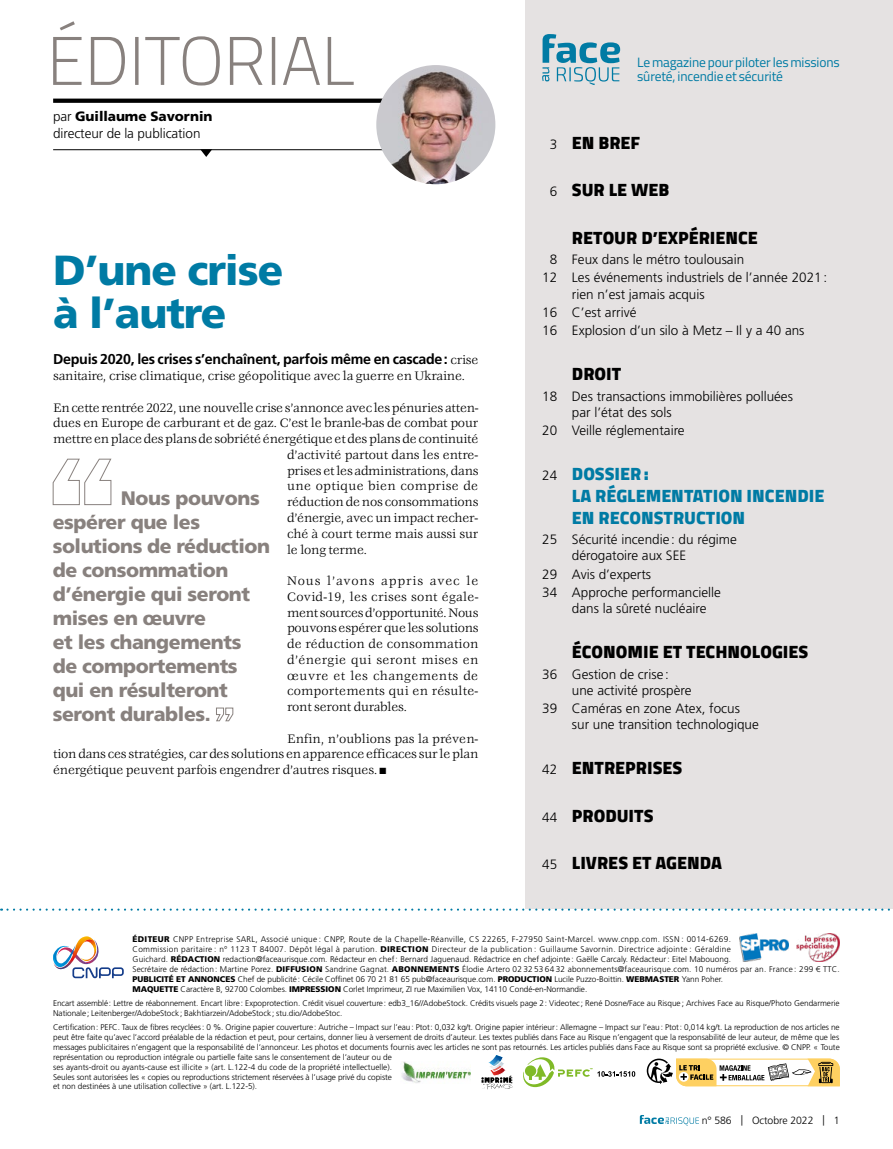
<style>
.page{position:relative;width:893px;height:1149px;background:#fff}
.page>*{position:absolute;margin:0;border:0;box-sizing:border-box;transform-origin:0 0}
.t1{font:900 42px/42px "Frutiger LT Std";letter-spacing:-.025em;color:#007ba4}
.t2{font:900 19.5px/24px "Frutiger LT Std";letter-spacing:-.02em;color:#88817e}
.t3{font:900 18px "Cairo";color:#000}
.t4{font:900 18px/21.6px "Cairo";color:#007ba4}
.t5{font:700 14.25px "Frutiger LT Std";letter-spacing:-.02em;color:#000}
.t6{font:13.5px/15.8px "Veljovic Std";letter-spacing:-.015em;color:#000;text-align:justify}
.t7{font:300 13.5px/18.3px "Frutiger LT Std";color:#000}
.t8{font:13.5px/14.2px "Cairo";letter-spacing:-.01em;color:#007ba4}
.t9{font:13.5px "Veljovic Std";letter-spacing:.025em;color:#000}
.t10{font:300 10.5px "Frutiger LT Std";letter-spacing:-.005em;color:#000}
.t11{font:300 8.25px/9.9px "Frutiger LT Std";letter-spacing:-.005em;color:#000}
.t12{font:300 8.25px/9.9px "Frutiger LT Std";letter-spacing:.02em;color:#000}
.s1{font-weight:900}
.s2{font-family:"Veljovic Std";font-weight:400;font-size:13.5px}
.s3{font-family:"Frutiger LT Std";font-weight:300;font-size:13.5px}
.s4{font-family:"Frutiger LT Std";font-weight:300;font-size:13.5px;color:#000}
</style>
<div class="page">
<div style="left:525px;top:0;width:368px;height:908px;background:#e5e2e2"></div>
<svg style="left:53px;top:21px;width:301px;height:64px"></svg>
<svg style="left:53px;top:936px;width:71px;height:41px"></svg>
<img style="left:796px;top:933px;width:44px;height:28px">
<img style="left:739px;top:933px;width:50px;height:28px">
<svg style="left:1px;top:908px;width:892px;height:2px"></svg>
<hr style="left:53px;top:149px;width:425px;height:1px;background:#000">
<svg style="left:53px;top:99px;width:329px;height:4px"></svg>
<svg style="left:200px;top:149px;width:12px;height:8px"></svg>
<img style="left:376px;top:65px;width:119px;height:119px;border-radius:60px">
<svg style="left:542px;top:34px;width:78px;height:51px"></svg>
<img style="left:401px;top:1061px;width:70px;height:21px">
<svg style="left:481px;top:1055px;width:32px;height:34px"></svg>
<svg style="left:523px;top:1057px;width:112px;height:29px"></svg>
<svg style="left:647px;top:1058px;width:193px;height:27px"></svg>
<svg style="left:216px;top:707px;width:18px;height:14px"></svg>
<svg style="left:52px;top:458px;width:60px;height:47px"></svg>
<svg style="left:640px;top:1115px;width:59px;height:10px"></svg>
<h3 class="t7" style="left:53px;top:109px;width:161px;line-height:16.5px">par <span class="s1">Guillaume Savornin </span>directeur de la publication</h3>
<h1 class="t1" style="left:53px;top:249px;width:232px">D’une crise à l’autre</h1>
<h3 class="t5" style="left:53px;top:351px;width:427px">Depuis 2020, les crises s’enchaînent, parfois même en cascade: <span class="s2">crise</span></h3>
<h3 class="t6" style="left:53px;top:368px;width:413px">sanitaire, crise climatique, crise géopolitique avec la guerre en Ukraine.</h3>
<h3 class="t6" style="left:53px;top:400px;width:427px">En cette rentrée 2022, une nouvelle crise s’annonce avec les pénuries atten-</h3>
<h3 class="t6" style="left:53px;top:416px;width:427px">dues en Europe de carburant et de gaz. C’est le branle-bas de combat pour</h3>
<h3 class="t6" style="left:53px;top:431px;width:427px">mettre en place des plans de sobriété énergétique et des plans de continuité</h3>
<h3 class="t6" style="left:287px;top:447px;width:193px">d’activité partout dans les entre-</h3>
<h3 class="t6" style="left:287px;top:463px;width:193px">prises et les administrations, dans</h3>
<h3 class="t9" style="left:287px;top:478px;width:193px">une optique bien comprise de</h3>
<h3 class="t6" style="left:287px;top:494px;width:193px">réduction de nos consommations</h3>
<h3 class="t6" style="left:287px;top:510px;width:193px">d’énergie, avec un impact recher-</h3>
<h3 class="t6" style="left:287px;top:526px;width:193px">ché à court terme mais aussi sur</h3>
<h3 class="t6" style="left:287px;top:542px;width:81px">le long terme.</h3>
<p class="t6" style="left:287px;top:573px;width:193px">Nous l’avons appris avec le Covid‑19, les crises sont égale&shy;ment sources d’opportunité. Nous pouvons espérer que les solutions de réduction de consommation d’énergie qui seront mises en œuvre et les changements de comportements qui en résulte&shy;ront seront durables.</p>
<h3 class="t6" style="left:53px;top:731px;width:427px;text-indent:234px">Enfin, n’oublions pas la préven&shy;tion dans ces stratégies, car des solutions en apparence efficaces sur le plan énergétique peuvent parfois engendrer d’autres risques. ■</h3>
<h2 class="t2" style="left:53px;top:486px;width:219px;text-indent:68px">Nous pouvons espérer que les solutions de réduction de consommation d’énergie qui seront mises en œuvre<br>et les changements de comportements qui en résulteront seront durables.</h2>
<h3 class="t8" style="left:637px;top:55px;width:204px">Le magazine pour piloter les missions sûreté, incendie et sécurité</h3>
<h3 class="t3" style="left:550px;top:132px;width:92px"><span class="s3">3</span> EN BREF</h3>
<h3 class="t3" style="left:550px;top:179px;width:121px"><span class="s3">6</span> SUR LE WEB</h3>
<h3 class="t3" style="left:572px;top:227px;width:188px">RETOUR D’EXPÉRIENCE</h3>
<h3 class="t7" style="left:542px;top:250px;width:287px;text-indent:7px">8 Feux dans le métro toulousain<br>12 Les événements industriels de l’année 2021:</h3>
<h3 class="t7" style="left:542px;top:285px;width:264px;text-indent:30px">rien n’est jamais acquis<br>16 C’est arrivé<br>16 Explosion d’un silo à Metz – Il y a 40 ans</h3>
<h3 class="t3" style="left:572px;top:363px;width:51px">DROIT</h3>
<h3 class="t7" style="left:572px;top:388px;width:223px;line-height:16.2px;text-indent:-30px">18 Des transactions immobilières polluées par l’état des sols</h3>
<h3 class="t7" style="left:542px;top:421px;width:144px">20 Veille réglementaire</h3>
<h3 class="t4" style="left:572px;top:463px;width:254px;text-indent:-30px"><span class="s4">24</span> DOSSIER:<br>LA RÉGLEMENTATION INCENDIE<br>EN RECONSTRUCTION</h3>
<h3 class="t7" style="left:572px;top:531px;width:166px;line-height:16.2px;text-indent:-30px">25 Sécurité incendie : du régime dérogatoire aux SEE</h3>
<h3 class="t7" style="left:542px;top:564px;width:180px">29 Avis d’experts<br>34 Approche performancielle</h3>
<h3 class="t7" style="left:572px;top:599px;width:136px">dans la sûreté nucléaire</h3>
<h3 class="t3" style="left:572px;top:641px;width:238px">ÉCONOMIE ET TECHNOLOGIES</h3>
<h3 class="t7" style="left:572px;top:666px;width:121px;line-height:16.2px;text-indent:-30px">36 Gestion de crise : une activité prospère</h3>
<h3 class="t7" style="left:572px;top:700px;width:188px;line-height:16.2px;text-indent:-30px">39 Caméras en zone Atex, focus sur une transition technologique</h3>
<h3 class="t3" style="left:542px;top:757px;width:142px"><span class="s3">42</span> ENTREPRISES</h3>
<h3 class="t3" style="left:542px;top:804px;width:113px"><span class="s3">44</span> PRODUITS</h3>
<h3 class="t3" style="left:542px;top:851px;width:181px"><span class="s3">45</span> LIVRES ET AGENDA</h3>
<p class="t12" style="left:133px;top:934px;width:709px"><span class="s1">ÉDITEUR</span> CNPP Entreprise SARL, Associé unique : CNPP, Route de la Chapelle-Réanville, CS 22265, F-27950 Saint-Marcel. www.cnpp.com. ISSN : 0014-6269.<br>Commission paritaire : n° 1123 T 84007. Dépôt légal à parution. <span class="s1">DIRECTION</span> Directeur de la publication : Guillaume Savornin. Directrice adjointe : Géraldine<br>Guichard. <span class="s1">RÉDACTION</span> redaction@faceaurisque.com. Rédacteur en chef: Bernard Jaguenaud. Rédactrice en chef adjointe : Gaëlle Carcaly. Rédacteur: Eitel Mabouong.<br>Secrétaire de rédaction : Martine Porez. <span class="s1">DIFFUSION</span> Sandrine Gagnat. <span class="s1">ABONNEMENTS</span> Élodie Artero 02 32 53 64 32 abonnements@faceaurisque.com. 10 numéros par an. France : 299 € TTC.<br><span class="s1">PUBLICITÉ ET ANNONCES</span> Chef de publicité: Cécile Coffinet 06 70 21 81 65 pub@faceaurisque.com. <span class="s1">PRODUCTION</span> Lucile Puzzo-Boittin. <span class="s1">WEBMASTER</span> Yann Poher.<br><span class="s1">MAQUETTE</span> Caractère B, 92700 Colombes. <span class="s1">IMPRESSION</span> Corlet Imprimeur, ZI rue Maximilien Vox, 14110 Condé-en-Normandie.</p>
<p class="t11" style="left:53px;top:997px;width:788px">Encart assemblé: Lettre de réabonnement. Encart libre: Expoprotection. Crédit visuel couverture: edb3_16//AdobeStock. Crédits visuels page 2: Videotec ; René Dosne/Face au Risque; Archives Face au Risque/Photo Gendarmerie<br>Nationale; Leitenberger/AdobeStock; Bakhtiarzein/AdobeStock; stu.dio/AdobeStoc.</p>
<p class="t11" style="left:53px;top:1021px;width:788px">Certification: PEFC. Taux de fibres recyclées: 0 %. Origine papier couverture: Autriche – Impact sur l’eau: Ptot: 0,032 kg/t. Origine papier intérieur: Allemagne – Impact sur l’eau: Ptot: 0,014 kg/t. La reproduction de nos articles ne peut être faite qu’avec l’accord préalable de la rédaction et peut, pour certains, donner lieu à versement de droits d’auteur. Les textes publiés dans Face au Risque n’engagent que la responsabilité de leur auteur, de même que les messages publicitaires n’engagent que la responsabilité de l’annonceur. Les photos et documents fournis avec les articles ne sont pas retournés. Les articles publiés dans Face au Risque sont sa propriété exclusive. © CNPP. « Toute représentation ou reproduction intégrale ou partielle faite sans le consentement de l’auteur ou de<br>ses ayants-droit ou ayants-cause est illicite » (art. L.122-4 du code de la propriété intellectuelle).<br>Seules sont autorisées les « copies ou reproductions strictement réservées à l’usage privé du copiste<br>et non destinées à une utilisation collective » (art. L.122-5).</p>
<p class="t10" style="left:702px;top:1113px;width:140px">n° 586 | Octobre 2022 | 1</p>
</div>
